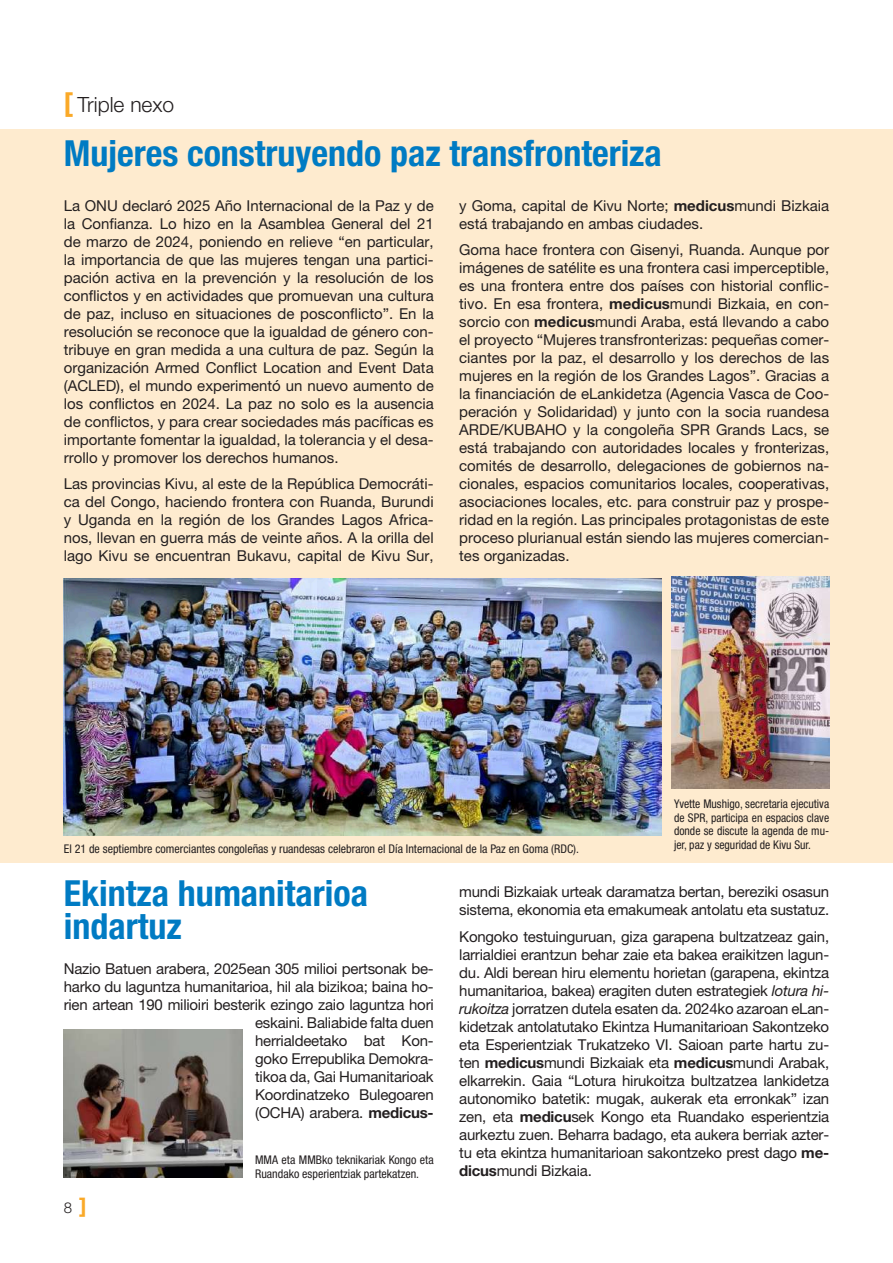
<style>
.page{position:relative;width:893px;height:1263px;background:#fff}
.page>*{position:absolute;margin:0;border:0;box-sizing:border-box;transform-origin:0 0}
.t1{font:700 condensed 36px/33px "Helvetica Neue LT Pro";color:#007bc3}
.t2{font:300 21px "Helvetica Neue LT Pro";color:#231f20}
.t3{font:15px/18px "Helvetica Neue LT Pro";letter-spacing:-.015em;color:#231f20;text-align:justify}
.t4{font:300 15px "Helvetica Neue LT Pro";color:#231f20}
.t5{font:condensed 12px/13.5px "Helvetica Neue LT Pro";color:#231f20;text-align:justify}
.s1{font-weight:700;font-size:27px;color:#faa928}
.s2{font-weight:700}
.s3{font-weight:700;font-size:21px;color:#faa928}
.s4{font-style:italic}
</style>
<div class="page">
<div style="left:0;top:130px;width:893px;height:733px;background:#feebcf"></div>
<img style="left:672px;top:576px;width:157px;height:213px">
<img style="left:64px;top:1029px;width:178px;height:149px">
<img style="left:64px;top:578px;width:597px;height:258px">
<h2 class="t2" style="left:64px;top:92px;width:112px"><span class="s1">[</span> Triple nexo</h2>
<h1 class="t1" style="left:64px;top:136px;width:600px">Mujeres construyendo paz transfronteriza</h1>
<p class="t3" style="left:64px;top:196px;width:371px">La ONU declaró 2025 Año Internacional de la Paz y de la Confianza. Lo hizo en la Asamblea General del 21 de marzo de 2024, poniendo en relieve “en particular, la importancia de que las mujeres tengan una partici&shy;pación activa en la prevención y la resolución de los conflictos y en actividades que promuevan una cultura de paz, incluso en situaciones de posconflicto”. En la resolución se reconoce que la igualdad de género con&shy;tribuye en gran medida a una cultura de paz. Según la organización Armed Conflict Location and Event Data (ACLED), el mundo experimentó un nuevo aumento de los conflictos en 2024. La paz no solo es la ausencia de conflictos, y para crear sociedades más pacíficas es importante fomentar la igualdad, la tolerancia y el desa&shy;rrollo y promover los derechos humanos.</p>
<p class="t3" style="left:64px;top:475px;width:371px">Las provincias Kivu, al este de la República Democráti&shy;ca del Congo, haciendo frontera con Ruanda, Burundi y Uganda en la región de los Grandes Lagos Africa&shy;nos, llevan en guerra más de veinte años. A la orilla del lago Kivu se encuentran Bukavu, capital de Kivu Sur,</p>
<p class="t3" style="left:459px;top:196px;width:371px">y Goma, capital de Kivu Norte; <span class="s2">medicus</span>mundi Bizkaia está trabajando en ambas ciudades.</p>
<p class="t3" style="left:459px;top:241px;width:371px">Goma hace frontera con Gisenyi, Ruanda. Aunque por imágenes de satélite es una frontera casi imperceptible, es una frontera entre dos países con historial conflic&shy;tivo. En esa frontera, <span class="s2">medicus</span>mundi Bizkaia, en con&shy;sorcio con <span class="s2">medicus</span>mundi Araba, está llevando a cabo el proyecto “Mujeres transfronterizas: pequeñas comer&shy;ciantes por la paz, el desarrollo y los derechos de las mujeres en la región de los Grandes Lagos”. Gracias a la financiación de eLankidetza (Agencia Vasca de Coo&shy;peración y Solidaridad) y junto con la socia ruandesa ARDE/KUBAHO y la congoleña SPR Grands Lacs, se está trabajando con autoridades locales y fronterizas, comités de desarrollo, delegaciones de gobiernos na&shy;cionales, espacios comunitarios locales, cooperativas, asociaciones locales, etc. para construir paz y prospe&shy;ridad en la región. Las principales protagonistas de este proceso plurianual están siendo las mujeres comercian&shy;tes organizadas.</p>
<p class="t5" style="left:64px;top:842px;width:517px">El 21 de septiembre comerciantes congoleñas y ruandesas celebraron el Día Internacional de la Paz en Goma (RDC).</p>
<p class="t5" style="left:674px;top:797px;width:157px">Yvette Mushigo, secretaria ejecutiva de SPR, participa en espacios clave donde se discute la agenda de mu&shy;jer, paz y seguridad de Kivu Sur.</p>
<h1 class="t1" style="left:64px;top:876px;width:306px">Ekintza humanitarioa indartuz</h1>
<p class="t3" style="left:64px;top:959px;width:371px;text-align:right">Nazio Batuen arabera, 2025ean 305 milioi pertsonak be&shy;harko du laguntza humanitarioa, hil ala bizikoa; baina ho&shy;rien artean 190 milioiri besterik ezingo zaio laguntza hori eskaini. Baliabide falta duen<br>herrialdeetako bat Kon-<br>goko Errepublika Demokra-<br>tikoa da, Gai Humanitarioak<br>Koordinatzeko Bulegoaren<br>(OCHA) arabera. <span class="s2">medicus-</span></p>
<p class="t4" style="left:64px;top:1198px;width:24px">8 <span class="s3">]</span></p>
<p class="t5" style="left:255px;top:1153px;width:180px">MMA eta MMBko teknikariak Kongo eta<br>Ruandako esperientziak partekatzen.</p>
<p class="t3" style="left:459px;top:883px;width:371px">mundi Bizkaiak urteak daramatza bertan, bereziki osasun sistema, ekonomia eta emakumeak antolatu eta sustatuz.</p>
<p class="t3" style="left:459px;top:927px;width:371px">Kongoko testuinguruan, giza garapena bultzatzeaz gain, larrialdiei erantzun behar zaie eta bakea eraikitzen lagun&shy;du. Aldi berean hiru elementu horietan (garapena, ekintza humanitarioa, bakea) eragiten duten estrategiek <span class="s4">lotura hi&shy;rukoitza</span> jorratzen dutela esaten da. 2024ko azaroan eLan&shy;kidetzak antolatutako Ekintza Humanitarioan Sakontzeko eta Esperientziak Trukatzeko VI. Saioan parte hartu zu&shy;ten <span class="s2">medicus</span>mundi Bizkaiak eta <span class="s2">medicus</span>mundi Arabak, elkarrekin. Gaia “Lotura hirukoitza bultzatzea lankidetza autonomiko batetik: mugak, aukerak eta erronkak” izan zen, eta <span class="s2">medicu</span>sek Kongo eta Ruandako esperientzia aurkeztu zuen. Beharra badago, eta aukera berriak azter&shy;tu eta ekintza humanitarioan sakontzeko prest dago <span class="s2">me&shy;dicus</span>mundi Bizkaia.</p>
</div>
